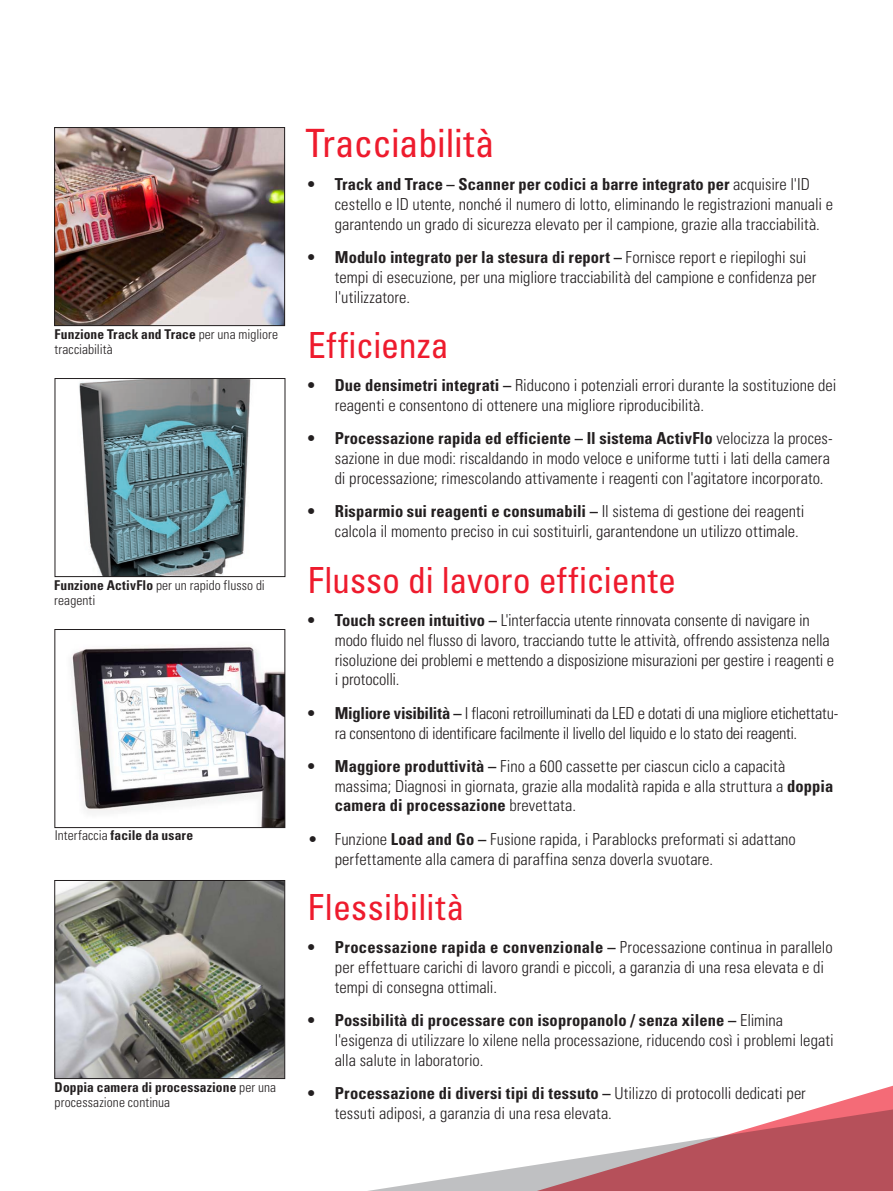
<style>
.page{position:relative;width:893px;height:1191px;background:#fff}
.page>*{position:absolute;margin:0;border:0;box-sizing:border-box;transform-origin:0 0}
.t1{font:condensed 39px "Univers LT Std";letter-spacing:-.01em;color:#ee1b2d}
.t2{font:condensed 36px "Univers LT Std";letter-spacing:.005em;color:#ee1b2d}
.t3{font:300 condensed 16.5px/19.8px "Univers LT Std";color:#231f20}
.t4{font:300 condensed 16.5px/19.8px "Univers LT Std";letter-spacing:-.02em;color:#231f20}
.t5{font:300 condensed 13.5px/15px "Univers LT Std";letter-spacing:.005em;color:#231f20}
.t6{font:700 condensed 13.5px/15px "Univers LT Std";letter-spacing:.01em;color:#231f20}
.s1{font-weight:700}
.s2{font-weight:300}
</style>
<div class="page">
<svg style="left:368px;top:1085px;width:525px;height:106px"></svg>
<img style="left:56px;top:129px;width:227px;height:195px">
<div style="left:54px;top:127px;width:231px;height:199px;border:1px solid #231f20"></div>
<img style="left:56px;top:882px;width:227px;height:195px">
<div style="left:54px;top:880px;width:231px;height:199px;border:1px solid #231f20"></div>
<img style="left:79px;top:380px;width:172px;height:195px">
<div style="left:55px;top:378px;width:230px;height:199px;border:1px solid #231f20"></div>
<img style="left:71px;top:647px;width:212px;height:179px">
<div style="left:54px;top:629px;width:231px;height:199px;border:1px solid #231f20"></div>
<p class="t5" style="left:55px;top:327px;width:225px"><span class="s1">Funzione Track and Trace</span> per una migliore tracciabilità</p>
<p class="t5" style="left:54px;top:577px;width:212px"><span class="s1">Funzione ActivFlo</span> per un rapido flusso di reagenti</p>
<p class="t6" style="left:55px;top:827px;width:140px"><span class="s2">Interfaccia</span> facile da usare</p>
<p class="t6" style="left:55px;top:1080px;width:223px">Doppia camera di processazione <span class="s2">per una processazione continua</span></p>
<h1 class="t1" style="left:305px;top:118px;width:190px">Tracciabilità</h1>
<p class="t3" style="left:335px;top:174px;width:500px;text-indent:-27px"><span class="s1">• Track and Trace – Scanner per codici a barre integrato per</span> acquisire l'ID cestello e ID utente, nonché il numero di lotto, eliminando le registrazioni manuali e garantendo un grado di sicurezza elevato per il campione, grazie alla tracciabilità.</p>
<p class="t3" style="left:335px;top:247px;width:483px;text-indent:-27px"><span class="s1">• Modulo integrato per la stesura di report –</span> Fornisce report e riepiloghi sui tempi di esecuzione, per una migliore tracciabilità del campione e confidenza per l'utilizzatore.</p>
<h2 class="t2" style="left:308px;top:322px;width:142px">Efficienza</h2>
<p class="t3" style="left:335px;top:375px;width:503px;text-indent:-27px"><span class="s1">• Due densimetri integrati –</span> Riducono i potenziali errori durante la sostituzione dei reagenti e consentono di ottenere una migliore riproducibilità.</p>
<p class="t3" style="left:335px;top:429px;width:499px;text-indent:-27px"><span class="s1">• Processazione rapida ed efficiente – Il sistema ActivFlo</span> velocizza la proces&shy;sazione in due modi: riscaldando in modo veloce e uniforme tutti i lati della camera di processazione; rimescolando attivamente i reagenti con l'agitatore incorporato.</p>
<p class="t3" style="left:335px;top:501px;width:471px;text-indent:-27px"><span class="s1">• Risparmio sui reagenti e consumabili –</span> Il sistema di gestione dei reagenti calcola il momento preciso in cui sostituirli, garantendone un utilizzo ottimale.</p>
<h2 class="t2" style="left:308px;top:557px;width:370px">Flusso di lavoro efficiente</h2>
<p class="t3" style="left:335px;top:610px;width:501px;text-indent:-27px"><span class="s1">• Touch screen intuitivo –</span> L'interfaccia utente rinnovata consente di navigare in modo fluido nel flusso di lavoro, tracciando tutte le attività, offrendo assistenza nella risoluzione dei problemi e mettendo a disposizione misurazioni per gestire i reagenti e i protocolli.</p>
<p class="t4" style="left:335px;top:703px;width:505px;text-indent:-27px"><span class="s1">• Migliore visibilità –</span> I flaconi retroilluminati da LED e dotati di una migliore etichettatu&shy;ra consentono di identificare facilmente il livello del liquido e lo stato dei reagenti.</p>
<p class="t3" style="left:335px;top:756px;width:500px;text-indent:-27px"><span class="s1">• Maggiore produttività –</span> Fino a 600 cassette per ciascun ciclo a capacità massima; Diagnosi in giornata, grazie alla modalità rapida e alla struttura a <span class="s1">doppia camera di processazione</span> brevettata.</p>
<p class="t3" style="left:335px;top:829px;width:463px;text-indent:-27px">• Funzione <span class="s1">Load and Go –</span> Fusione rapida, i Parablocks preformati si adattano perfettamente alla camera di paraffina senza doverla svuotare.</p>
<h2 class="t2" style="left:308px;top:884px;width:158px">Flessibilità</h2>
<p class="t3" style="left:335px;top:937px;width:500px;text-indent:-27px"><span class="s1">• Processazione rapida e convenzionale –</span> Processazione continua in parallelo per effettuare carichi di lavoro grandi e piccoli, a garanzia di una resa elevata e di tempi di consegna ottimali.</p>
<p class="t3" style="left:335px;top:1010px;width:500px;text-indent:-27px"><span class="s1">• Possibilità di processare con isopropanolo / senza xilene –</span> Elimina l'esigenza di utilizzare lo xilene nella processazione, riducendo così i problemi legati alla salute in laboratorio.</p>
<p class="t3" style="left:335px;top:1083px;width:473px;text-indent:-27px"><span class="s1">• Processazione di diversi tipi di tessuto –</span> Utilizzo di protocolli dedicati per tessuti adiposi, a garanzia di una resa elevata.</p>
</div>
